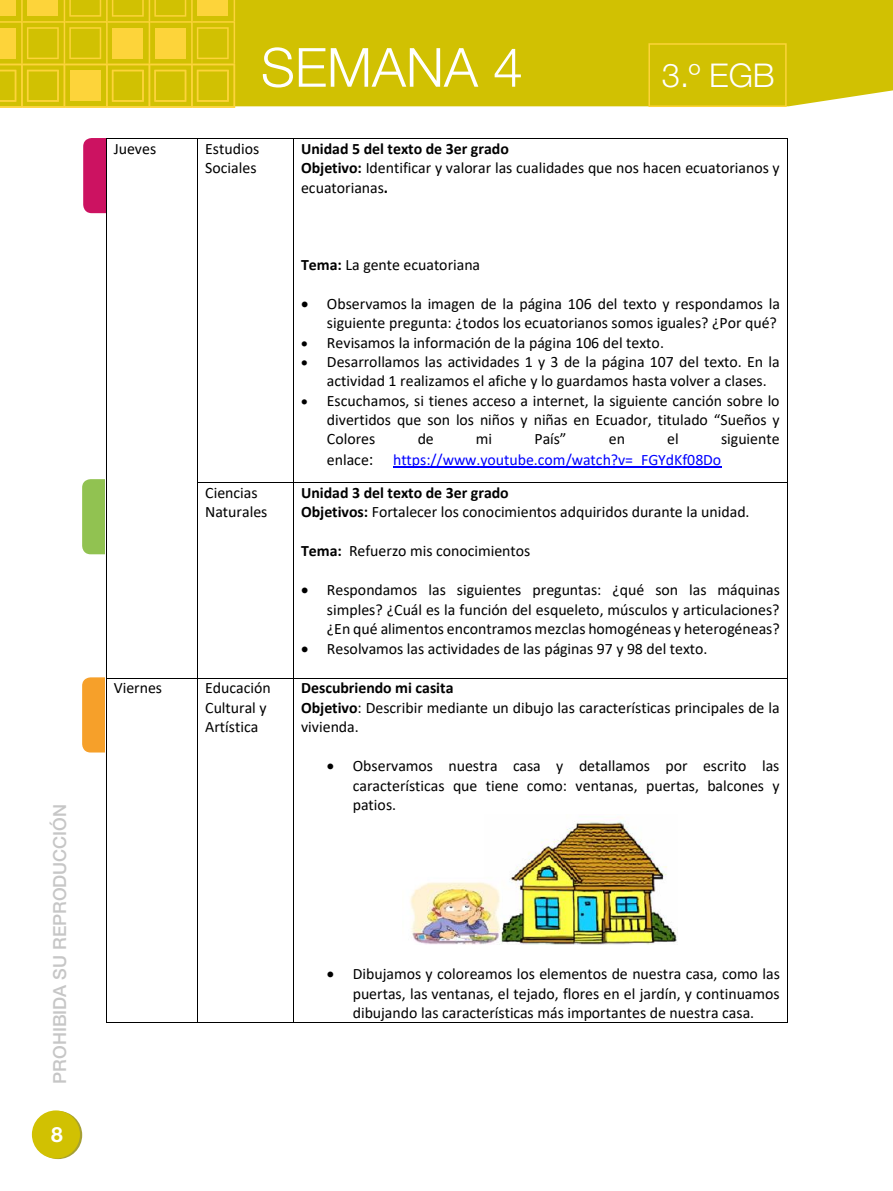
<style>
.page{position:relative;width:893px;height:1191px;background:#fff}
.page>*{position:absolute;margin:0;border:0;box-sizing:border-box;transform-origin:0 0}
.t1{font:300 54px "Helvetica Neue LT Std";color:#fff}
.t2{font:300 32.7px "Helvetica Neue LT Std";color:#fff}
.t3{font:700 21px "Helvetica Neue LT Std";color:#fff}
.t4{font:500 18px "Helvetica Neue LT Std";color:#c6c6c6}
.t5{font:15.9px/19.4px "Calibri";color:#000}
.t6{font:15.9px/20.7px "Calibri";color:#00f}
.s1{font-weight:700}
.s2{color:#000}
.s3{font-size:17.25px;color:#000}
</style>
<div class="page">
<div style="left:235px;top:0;width:658px;height:106px;background:#d1c102"></div>
<svg style="left:648px;top:43px;width:139px;height:64px"></svg>
<svg style="left:34px;top:1111px;width:48px;height:48px"></svg>
<div style="left:32px;top:1110px;width:48px;height:48px;background:#d1c102;border-radius:50%"></div>
<div style="left:82px;top:479px;width:41px;height:75px;background:#91c251;border-radius:9px"></div>
<div style="left:82px;top:677px;width:41px;height:75px;background:#f6a02a;border-radius:9px"></div>
<div style="left:105px;top:475px;width:32px;height:81px;background:#fff"></div>
<div style="left:105px;top:673px;width:32px;height:81px;background:#fff"></div>
<div style="left:83px;top:138px;width:41px;height:75px;background:#cc1261;border-radius:9px"></div>
<div style="left:106px;top:134px;width:32px;height:81px;background:#fff"></div>
<svg style="left:0;top:0;width:235px;height:108px"></svg>
<hr style="left:393px;top:466px;width:328px;height:1px;background:#00f">
<hr style="left:106px;top:138px;width:91px;height:1px;background:#000">
<hr style="left:198px;top:138px;width:95px;height:1px;background:#000">
<hr style="left:294px;top:138px;width:493px;height:1px;background:#000">
<hr style="left:106px;top:139px;width:1px;height:343px;background:#000">
<hr style="left:197px;top:139px;width:1px;height:343px;background:#000">
<hr style="left:293px;top:139px;width:1px;height:343px;background:#000">
<hr style="left:787px;top:139px;width:1px;height:343px;background:#000">
<hr style="left:198px;top:482px;width:95px;height:1px;background:#000">
<hr style="left:294px;top:482px;width:493px;height:1px;background:#000">
<hr style="left:106px;top:483px;width:1px;height:195px;background:#000">
<hr style="left:197px;top:483px;width:1px;height:195px;background:#000">
<hr style="left:293px;top:483px;width:1px;height:195px;background:#000">
<hr style="left:787px;top:483px;width:1px;height:195px;background:#000">
<hr style="left:106px;top:678px;width:91px;height:1px;background:#000">
<hr style="left:198px;top:678px;width:95px;height:1px;background:#000">
<hr style="left:294px;top:678px;width:493px;height:1px;background:#000">
<hr style="left:106px;top:678px;width:1px;height:344px;background:#000">
<hr style="left:106px;top:1022px;width:91px;height:1px;background:#000">
<hr style="left:197px;top:678px;width:1px;height:344px;background:#000">
<hr style="left:198px;top:1022px;width:95px;height:1px;background:#000">
<hr style="left:293px;top:678px;width:1px;height:344px;background:#000">
<hr style="left:294px;top:1022px;width:493px;height:1px;background:#000">
<hr style="left:787px;top:678px;width:1px;height:344px;background:#000">
<img style="left:410px;top:820px;width:268px;height:124px">
<p class="t4" style="left:49px;top:1083px;width:281px;rotate:-90deg">PROHIBIDA SU REPRODUCCIÓN</p>
<h3 class="t3" style="left:51px;top:1121px;width:13px">8</h3>
<h1 class="t1" style="left:261px;top:34px;width:264px">SEMANA 4</h1>
<h2 class="t2" style="left:662px;top:55px;width:114px">3.º EGB</h2>
<p class="t5" style="left:114px;top:139px;width:44px">Jueves</p>
<p class="t5" style="left:205px;top:139px;width:56px">Estudios<br>Sociales</p>
<p class="t5" style="left:301px;top:139px;width:480px"><span class="s1">Unidad 5 del texto de 3er grado<br>Objetivo:</span> Identificar y valorar las cualidades que nos hacen ecuatorianos y ecuatorianas<span class="s1">.</span></p>
<p class="t5" style="left:301px;top:254px;width:180px"><span class="s1">Tema:</span> La gente ecuatoriana</p>
<p class="t5" style="left:301px;top:294px;width:480px;text-align:right">• Observamos la imagen de la página 106 del texto y respondamos la siguiente pregunta: ¿todos los ecuatorianos somos iguales? ¿Por qué?</p>
<p class="t5" style="left:301px;top:332px;width:364px">• Revisamos la información de la página 106 del texto.</p>
<p class="t5" style="left:327px;top:351px;width:454px;text-indent:-26px">• Desarrollamos las actividades 1 y 3 de la página 107 del texto. En la actividad 1 realizamos el afiche y lo guardamos hasta volver a clases.</p>
<p class="t5" style="left:327px;top:390px;width:454px;text-align:justify;text-indent:-26px">• Escuchamos, si tienes acceso a internet, la siguiente canción sobre lo divertidos que son los niños y niñas en Ecuador, titulado “Sueños y Colores</p>
<p class="t5" style="left:418px;top:429px;width:17px">de</p>
<p class="t5" style="left:476px;top:429px;width:18px">mi</p>
<p class="t5" style="left:534px;top:429px;width:34px">País”</p>
<p class="t5" style="left:609px;top:429px;width:18px">en</p>
<p class="t5" style="left:667px;top:429px;width:13px">el</p>
<p class="t6" style="left:327px;top:428px;width:454px;text-indent:394px"><span class="s2">siguiente enlace</span><span class="s3">:</span> https://www.youtube.com/watch?v=_FGYdKf08Do</p>
<p class="t5" style="left:205px;top:483px;width:64px">Ciencias<br>Naturales</p>
<p class="t5" style="left:301px;top:483px;width:450px"><span class="s1">Unidad 3 del texto de 3er grado<br>Objetivos:</span> Fortalecer los conocimientos adquiridos durante la unidad.</p>
<p class="t5" style="left:301px;top:540px;width:231px"><span class="s1">Tema:</span> Refuerzo mis conocimientos</p>
<p class="t5" style="left:327px;top:580px;width:454px;text-align:justify;text-indent:-26px">• Respondamos las siguientes preguntas: ¿qué son las máquinas simples? ¿Cuál es la función del esqueleto, músculos y articulaciones? ¿En qué alimentos encontramos mezclas homogéneas y heterogéneas?</p>
<p class="t5" style="left:301px;top:639px;width:408px">• Resolvamos las actividades de las páginas 97 y 98 del texto.</p>
<p class="t5" style="left:114px;top:678px;width:50px">Viernes</p>
<p class="t5" style="left:205px;top:678px;width:67px">Educación<br>Cultural y<br>Artística</p>
<p class="t5" style="left:301px;top:678px;width:480px"><span class="s1">Descubriendo mi casita<br>Objetivo</span>: Describir mediante un dibujo las características principales de la vivienda.</p>
<p class="t5" style="left:353px;top:756px;width:428px;text-align:justify;text-indent:-26px">• Observamos nuestra casa y detallamos por escrito las características que tiene como: ventanas, puertas, balcones y patios.</p>
<p class="t5" style="left:353px;top:964px;width:429px;text-align:justify;text-indent:-26px">• Dibujamos y coloreamos los elementos de nuestra casa, como las puertas, las ventanas, el tejado, flores en el jardín, y continuamos dibujando las características más importantes de nuestra casa.</p>
</div>
